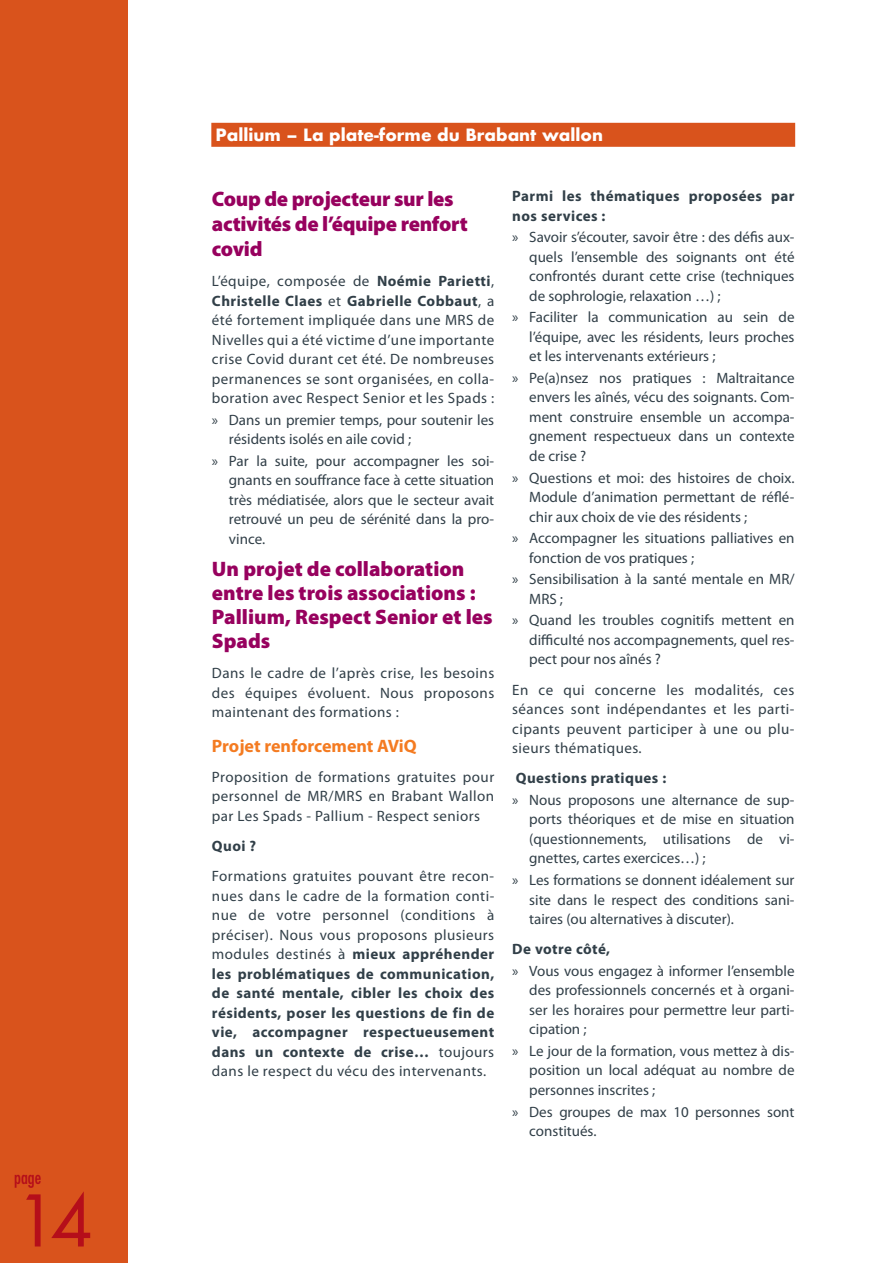
<style>
.page{position:relative;width:893px;height:1263px;background:#fff}
.page>*{position:absolute;margin:0;border:0;box-sizing:border-box;transform-origin:0 0}
.t1{font:69.15px "Futura";color:#b50e1a}
.t2{font:900 21px/24px "Myriad Pro";color:#97015e}
.t3{font:700 18px "Myriad Pro";color:#f47b21}
.t4{font:condensed 18px "Futura";color:#b50e1a}
.t5{font:700 16.5px "Futura";color:#fff}
.t6{font:15px/19.5px "Myriad Pro";color:#313f48;text-align:justify}
.t7{font:700 15px/19.5px "Myriad Pro";letter-spacing:.03em;color:#313f48}
.s1{font-weight:700}
</style>
<div class="page">
<div style="left:0;top:0;width:128px;height:1263px;background:#d9531c"></div>
<div style="left:211px;top:123px;width:584px;height:24px;background:#d9531c"></div>
<p class="t4" style="left:14px;top:1166px;width:29px">page</p>
<h1 class="t1" style="left:15px;top:1173px;width:80px">14</h1>
<p class="t5" style="left:216px;top:123px;width:389px">Pallium – La plate-forme du Brabant wallon</p>
<h2 class="t2" style="left:212px;top:186px;width:257px;line-height:25.2px">Coup de projecteur sur les activités de l’équipe renfort covid</h2>
<p class="t6" style="left:212px;top:272px;width:284px">L’équipe, composée de <span class="s1">Noémie Parietti</span>, <span class="s1">Christelle Claes</span> et <span class="s1">Gabrielle Cobbaut</span>, a été fortement impliquée dans une MRS de Nivelles qui a été victime d’une importante crise Covid durant cet été. De nombreuses permanences se sont organisées, en colla&shy;boration avec Respect Senior et les Spads :</p>
<p class="t6" style="left:229px;top:410px;width:267px;text-indent:-17px">» Dans un premier temps, pour soutenir les résidents isolés en aile covid ;</p>
<p class="t6" style="left:229px;top:451px;width:267px;text-indent:-17px">» Par la suite, pour accompagner les soi&shy;gnants en souffrance face à cette situation très médiatisée, alors que le secteur avait retrouvé un peu de sérénité dans la pro&shy;vince.</p>
<h2 class="t2" style="left:212px;top:557px;width:282px">Un projet de collaboration entre les trois associations :<br>Pallium, Respect Senior et les<br>Spads</h2>
<p class="t6" style="left:212px;top:664px;width:284px">Dans le cadre de l’après crise, les besoins des équipes évoluent. Nous proposons maintenant des formations :</p>
<p class="t3" style="left:212px;top:736px;width:206px">Projet renforcement AViQ</p>
<p class="t6" style="left:212px;top:767px;width:284px">Proposition de formations gratuites pour personnel de MR/MRS en Brabant Wallon par Les Spads - Pallium - Respect seniors</p>
<p class="t7" style="left:212px;top:836px;width:46px">Quoi ?</p>
<p class="t6" style="left:212px;top:867px;width:284px">Formations gratuites pouvant être recon&shy;nues dans le cadre de la formation conti&shy;nue de votre personnel (conditions à préciser). Nous vous proposons plusieurs modules destinés à <span class="s1">mieux appréhender les problématiques de communication, de santé mentale, cibler les choix des résidents, poser les questions de fin de vie, accompagner respectueusement dans un contexte de crise…</span> toujours dans le respect du vécu des intervenants.</p>
<p class="t7" style="left:512px;top:186px;width:284px">Parmi les thématiques proposées par nos services :</p>
<p class="t6" style="left:529px;top:228px;width:267px;text-indent:-17px">» Savoir s’écouter, savoir être : des défis aux&shy;quels l’ensemble des soignants ont été confrontés durant cette crise (techniques de sophrologie, relaxation …) ;</p>
<p class="t6" style="left:529px;top:308px;width:267px;text-indent:-17px">» Faciliter la communication au sein de l’équipe, avec les résidents, leurs proches et les intervenants extérieurs ;</p>
<p class="t6" style="left:529px;top:368px;width:267px;text-indent:-17px">» Pe(a)nsez nos pratiques : Maltraitance envers les aînés, vécu des soignants. Com&shy;ment construire ensemble un accompa&shy;gnement respectueux dans un contexte de crise ?</p>
<p class="t6" style="left:529px;top:468px;width:267px;text-indent:-17px">» Questions et moi: des histoires de choix.<br>Module d’animation permettant de réflé&shy;chir aux choix de vie des résidents ;</p>
<p class="t6" style="left:529px;top:529px;width:267px;text-indent:-17px">» Accompagner les situations palliatives en fonction de vos pratiques ;</p>
<p class="t6" style="left:529px;top:570px;width:267px;text-indent:-17px">» Sensibilisation à la santé mentale en MR/<br>MRS ;</p>
<p class="t6" style="left:529px;top:611px;width:267px;text-indent:-17px">» Quand les troubles cognitifs mettent en difficulté nos accompagnements, quel res&shy;pect pour nos aînés ?</p>
<p class="t6" style="left:512px;top:680px;width:284px">En ce qui concerne les modalités, ces séances sont indépendantes et les parti&shy;cipants peuvent participer à une ou plu&shy;sieurs thématiques.</p>
<p class="t7" style="left:516px;top:769px;width:152px">Questions pratiques :</p>
<p class="t6" style="left:529px;top:790px;width:267px;text-indent:-17px">» Nous proposons une alternance de sup&shy;ports théoriques et de mise en situation (questionnements, utilisations de vi&shy;gnettes, cartes exercices…) ;</p>
<p class="t6" style="left:529px;top:870px;width:267px;text-indent:-17px">» Les formations se donnent idéalement sur site dans le respect des conditions sani&shy;taires (ou alternatives à discuter).</p>
<p class="t7" style="left:512px;top:939px;width:99px">De votre côté,</p>
<p class="t6" style="left:529px;top:961px;width:267px;text-indent:-17px">» Vous vous engagez à informer l’ensemble des professionnels concernés et à organi&shy;ser les horaires pour permettre leur parti&shy;cipation ;</p>
<p class="t6" style="left:529px;top:1041px;width:267px;text-indent:-17px">» Le jour de la formation, vous mettez à dis&shy;position un local adéquat au nombre de personnes inscrites ;</p>
<p class="t6" style="left:529px;top:1102px;width:267px;text-indent:-17px">» Des groupes de max 10 personnes sont constitués.</p>
</div>
